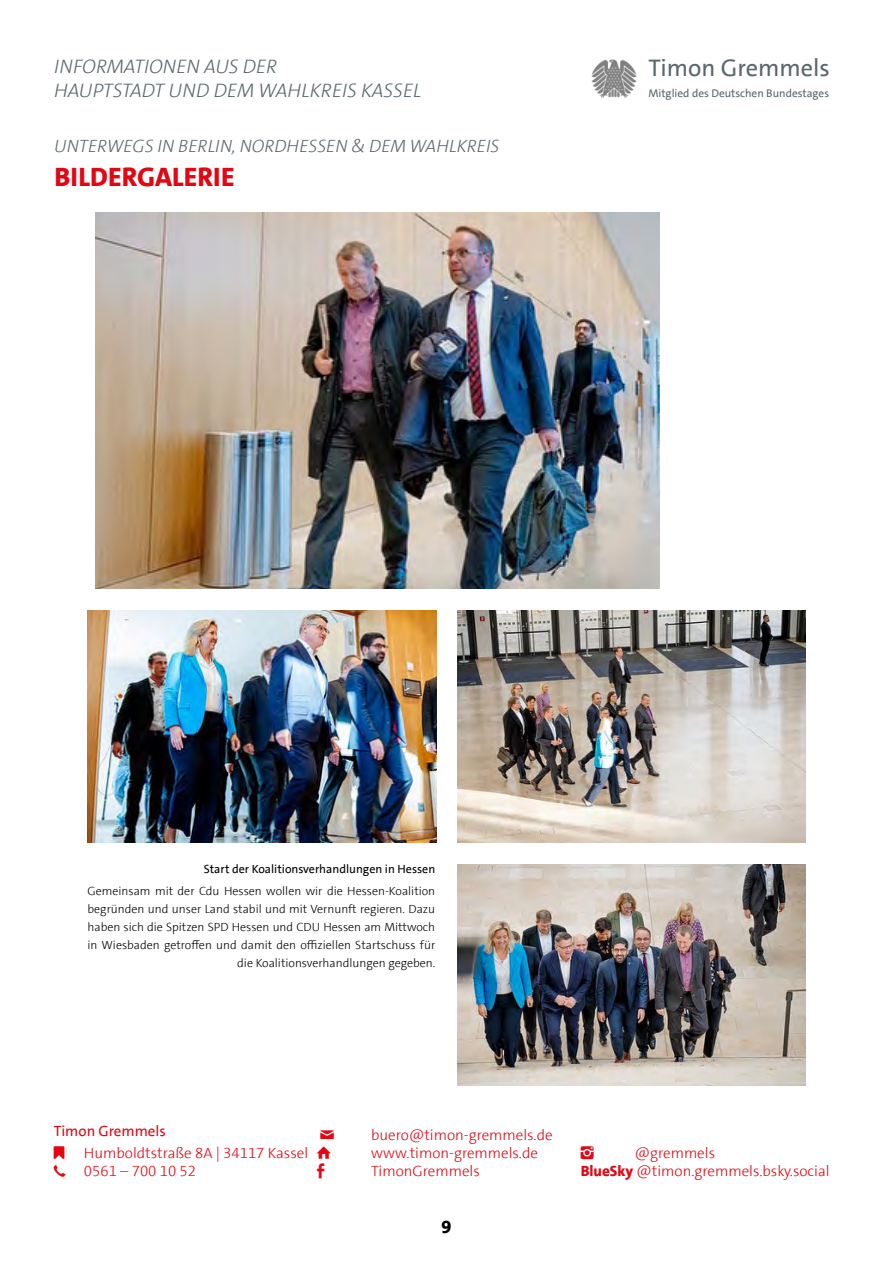
<style>
.page{position:relative;width:893px;height:1263px;background:#fff}
.page>*{position:absolute;margin:0;border:0;box-sizing:border-box;transform-origin:0 0}
.t1{font:800 27px "SPD The Sans Versal";color:#e30613}
.t2{font:24.3px "SPD The Sans";color:#5a686d}
.t3{font:italic 300 19.8px/23.7px "SPD The Sans Versal";color:#5a686d}
.t4{font:italic 300 18px "SPD The Sans Versal";color:#5a686d}
.t5{font:800 18px "SPD The Sans";color:#000}
.t6{font:300 15px/18px "SPD The Sans";color:#e30613}
.t7{font:15px "SPD The Sans";color:#e30613}
.t8{font:300 12px/18px "SPD The Sans";color:#000;text-align:right}
.t9{font:12px "SPD The Sans";color:#000}
.t10{font:11.25px "SPD The Sans";color:#5a686d}
.s1{font-weight:800}
</style>
<div class="page">
<img style="left:458px;top:610px;width:347px;height:232px">
<img style="left:458px;top:864px;width:347px;height:221px">
<img style="left:95px;top:213px;width:564px;height:376px">
<img style="left:88px;top:610px;width:348px;height:233px">
<img style="left:591px;top:59px;width:46px;height:39px">
<h3 class="t3" style="left:54px;top:54px;width:369px">INFORMATIONEN AUS DER<br>HAUPTSTADT UND DEM WAHLKREIS KASSEL</h3>
<h2 class="t2" style="left:648px;top:52px;width:183px">Timon Gremmels</h2>
<p class="t10" style="left:648px;top:86px;width:182px">Mitglied des Deutschen Bundestages</p>
<h3 class="t4" style="left:54px;top:134px;width:447px">UNTERWEGS IN BERLIN, NORDHESSEN &amp; DEM WAHLKREIS</h3>
<h1 class="t1" style="left:55px;top:159px;width:182px">BILDERGALERIE</h1>
<p class="t9" style="left:204px;top:861px;width:233px">Start der Koalitionsverhandlungen in Hessen</p>
<p class="t8" style="left:88px;top:882px;width:349px">Gemeinsam mit der Cdu Hessen wollen wir die Hessen-Koalition begründen und unser Land stabil und mit Vernunft regieren. Dazu haben sich die Spitzen SPD Hessen und CDU Hessen am Mittwoch in Wiesbaden getroffen und damit den offiziellen Startschuss für die Koalitionsverhandlungen gegeben.</p>
<p class="t7" style="left:54px;top:1121px;width:113px">Timon Gremmels</p>
<p class="t6" style="left:84px;top:1144px;width:226px">Humboldtstraße 8A | 34117 Kassel<br>0561 – 700 10 52</p>
<p class="t6" style="left:371px;top:1126px;width:183px">buero@timon-gremmels.de www.timon-gremmels.de<br>TimonGremmels</p>
<h3 class="t5" style="left:442px;top:1215px;width:11px">9</h3>
<p class="t6" style="left:581px;top:1144px;width:250px;text-indent:54px">@gremmels<br><span class="s1">BlueSky</span> @timon.gremmels.bsky.social</p>
</div>
